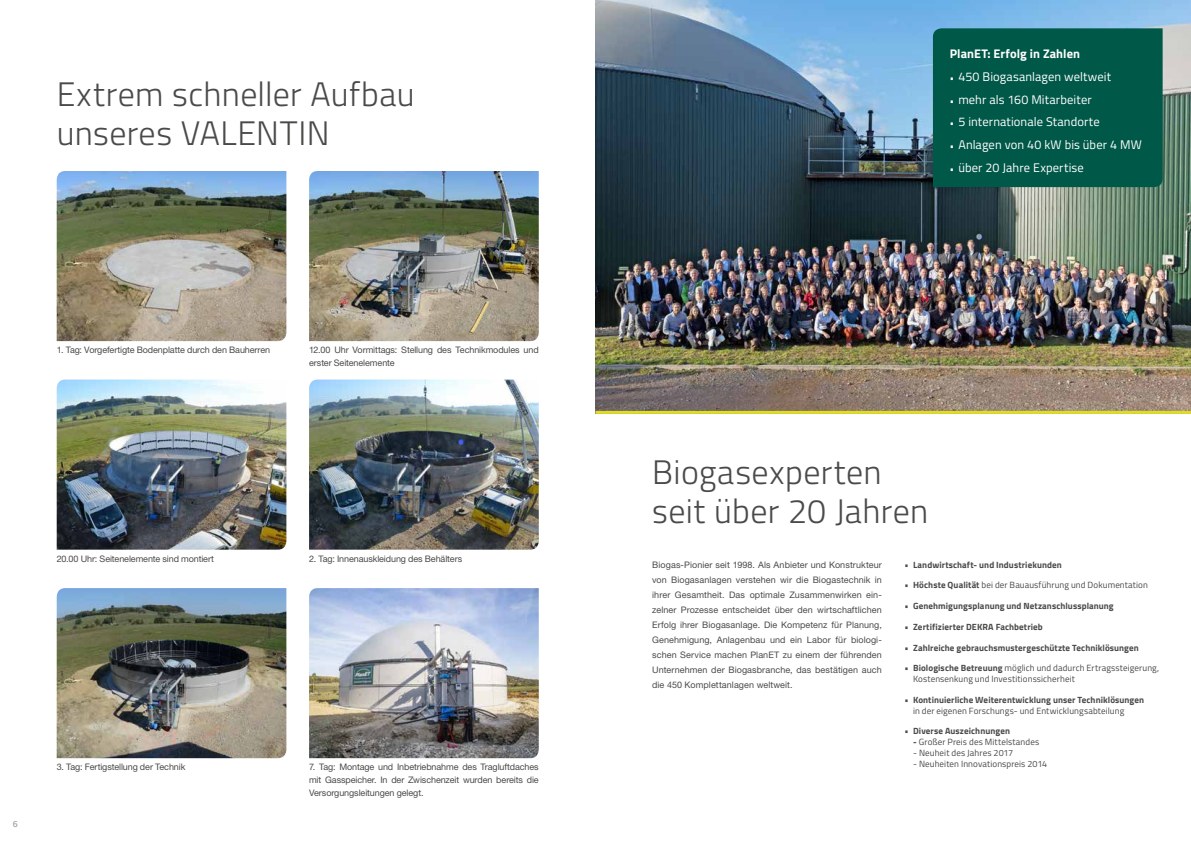
<style>
.page{position:relative;width:1191px;height:842px;background:#fff}
.page>*{position:absolute;margin:0;border:0;box-sizing:border-box;transform-origin:0 0}
.t1{font:300 34px/39px "Titillium Web";letter-spacing:.01em;color:#4a4a49}
.t2{font:12.5px "Titillium Web";letter-spacing:.005em;color:#fff}
.t3{font:700 12.5px "Titillium Web";letter-spacing:.005em;color:#fff}
.t4{font:9px/15px "Helvetica Neue LT Pro";letter-spacing:-.01em;color:#4a4a49;text-align:justify}
.t5{font:700 9px/10.8px "Titillium Web";letter-spacing:.01em;color:#4a4a49}
.t6{font:9px/10.8px "Titillium Web";letter-spacing:.01em;color:#4a4a49}
.t7{font:600 9px "Titillium Web";color:#a8a8a7}
.s1{font-size:9px}
.s2{font-weight:400}
.s3{font-weight:700}
</style>
<div class="page">
<img style="left:595px;top:0;width:596px;height:411px">
<img style="left:57px;top:171px;width:229px;height:170px">
<img style="left:309px;top:171px;width:230px;height:170px">
<img style="left:57px;top:380px;width:229px;height:170px">
<img style="left:309px;top:380px;width:230px;height:170px">
<img style="left:57px;top:588px;width:229px;height:170px">
<img style="left:309px;top:588px;width:230px;height:170px">
<div style="left:933px;top:28px;width:229px;height:159px;background:#005848"></div>
<hr style="left:595px;top:411px;width:596px;height:3px;background:#dedd26">
<h1 class="t1" style="left:57px;top:73px;width:359px">Extrem schneller Aufbau unseres VALENTIN</h1>
<p class="t4" style="left:57px;top:342px;width:215px">1. Tag: Vorgefertigte Bodenplatte durch den Bauherren</p>
<p class="t4" style="left:309px;top:343px;width:231px;line-height:13px">12.00 Uhr Vormittags: Stellung des Technikmodules und erster Seitenelemente</p>
<p class="t4" style="left:57px;top:551px;width:159px">20.00 Uhr: Seitenelemente sind montiert</p>
<p class="t4" style="left:309px;top:551px;width:155px">2. Tag: Innenauskleidung des Behälters</p>
<p class="t7" style="left:13px;top:817px;width:7px">6</p>
<p class="t4" style="left:57px;top:759px;width:130px">3. Tag: Fertigstellung der Technik</p>
<p class="t4" style="left:309px;top:760px;width:231px;line-height:13px">7. Tag: Montage und Inbetriebnahme des Tragluftdaches mit Gasspeicher. In der Zwischenzeit wurden bereits die Versorgungsleitungen gelegt.</p>
<h2 class="t3" style="left:950px;top:44px;width:132px">PlanET: Erfolg in Zahlen</h2>
<h2 class="t2" style="left:950px;top:67px;width:163px"><span class="s1">•</span> 450 Biogasanlagen weltweit</h2>
<h2 class="t2" style="left:950px;top:90px;width:143px"><span class="s1">•</span> mehr als 160 Mitarbeiter</h2>
<h2 class="t2" style="left:950px;top:113px;width:151px"><span class="s1">•</span> 5 internationale Standorte</h2>
<h2 class="t2" style="left:950px;top:135px;width:193px"><span class="s1">•</span> Anlagen von 40 kW bis über 4 MW</h2>
<h2 class="t2" style="left:950px;top:158px;width:135px"><span class="s1">•</span> über 20 Jahre Expertise</h2>
<h1 class="t1" style="left:652px;top:451px;width:278px">Biogasexperten seit über 20 Jahren</h1>
<p class="t4" style="left:652px;top:557px;width:231px">Biogas-Pionier seit 1998. Als Anbieter und Konstrukteur von Biogasanlagen verstehen wir die Biogastechnik in ihrer Gesamtheit. Das optimale Zusammenwirken ein&shy;zelner Prozesse entscheidet über den wirtschaftlichen Erfolg ihrer Biogasanlage. Die Kompetenz für Planung, Genehmigung, Anlagenbau und ein Labor für biologi&shy;schen Service machen PlanET zu einem der führenden Unternehmen der Biogasbranche, das bestätigen auch die 450 Komplettanlagen weltweit.</p>
<p class="t5" style="left:904px;top:559px;width:159px"><span class="s2">•</span> Landwirtschaft- und Industriekunden</p>
<p class="t6" style="left:904px;top:579px;width:245px">• <span class="s3">Höchste Qualität</span> bei der Bauausführung und Dokumentation</p>
<p class="t5" style="left:904px;top:600px;width:211px"><span class="s2">•</span> Genehmigungsplanung und Netzanschlussplanung</p>
<p class="t5" style="left:904px;top:621px;width:140px"><span class="s2">•</span> Zertifizierter DEKRA Fachbetrieb</p>
<p class="t5" style="left:904px;top:642px;width:236px"><span class="s2">•</span> Zahlreiche gebrauchsmustergeschützte Techniklösungen</p>
<p class="t6" style="left:913px;top:662px;width:248px;text-indent:-9px">• <span class="s3">Biologische Betreuung</span> möglich und dadurch Ertragssteigerung,<br>Kostensenkung und Investitionssicherheit</p>
<p class="t5" style="left:913px;top:694px;width:233px;text-indent:-9px"><span class="s2">•</span> Kontinuierliche Weiterentwicklung unser Techniklösungen <span class="s2">in der eigenen Forschungs- und Entwicklungsabteilung</span></p>
<p class="t5" style="left:904px;top:725px;width:107px"><span class="s2">•</span> Diverse Auszeichnungen</p>
<p class="t6" style="left:913px;top:736px;width:128px"><span class="s3">-</span> Großer Preis des Mittelstandes</p>
<p class="t6" style="left:913px;top:747px;width:102px">- Neuheit des Jahres 2017</p>
<p class="t6" style="left:913px;top:758px;width:136px">- Neuheiten Innovationspreis 2014</p>
</div>
